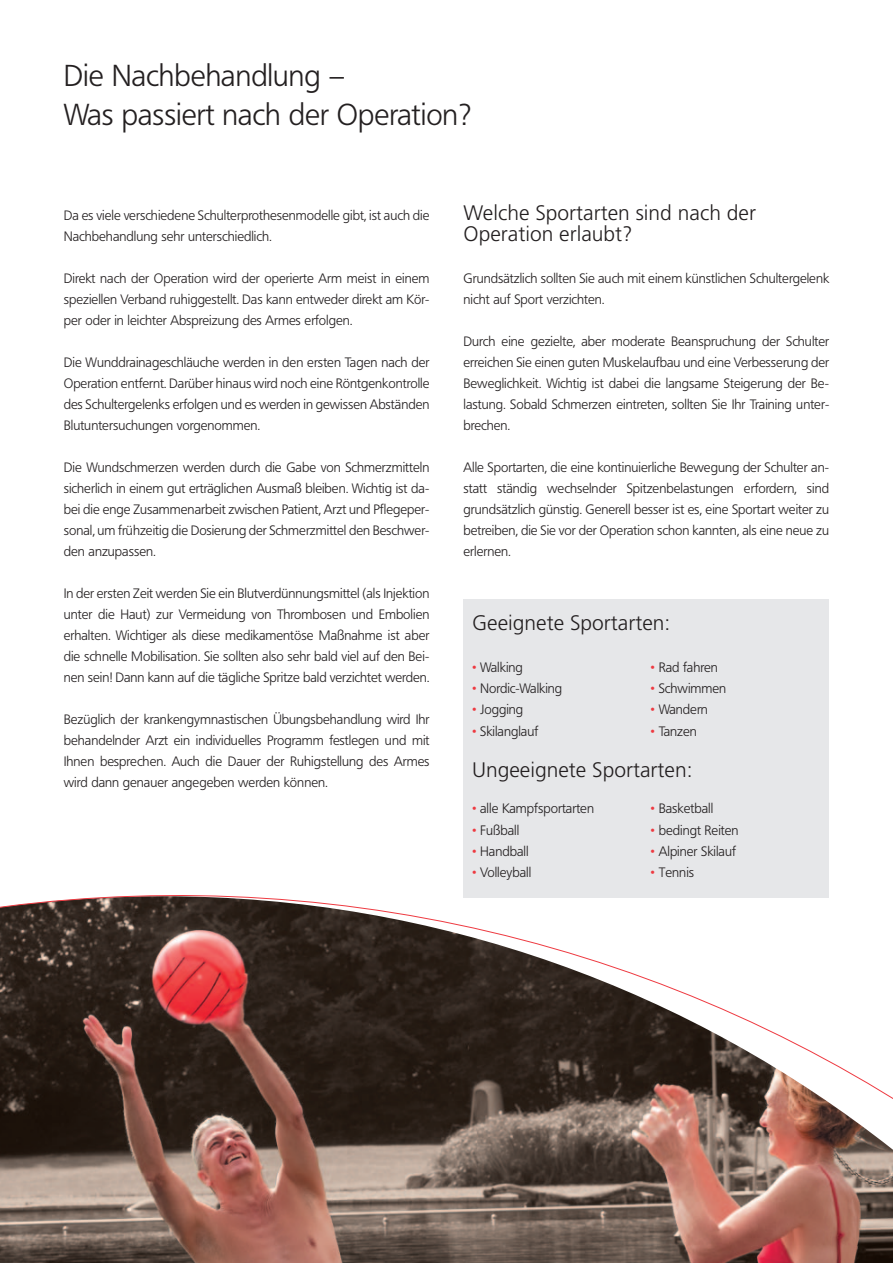
<style>
.page{position:relative;width:893px;height:1263px;background:#fff}
.page>*{position:absolute;margin:0;border:0;box-sizing:border-box;transform-origin:0 0}
.t1{font:300 30px/39px "Frutiger BQ";color:#231f20}
.t2{font:300 21px/21px "Frutiger";color:#231f20}
.t3{font:300 13.5px/21px "Frutiger BQ";color:#231f20;text-align:justify}
.s1{color:#ee3a41}
</style>
<div class="page">
<div style="left:463px;top:600px;width:366px;height:298px;background:#e6e7e9"></div>
<svg style="left:0;top:895px;width:893px;height:368px"></svg>
<h1 class="t1" style="left:64px;top:56px;width:409px">Die Nachbehandlung –<br>Was passiert nach der Operation?</h1>
<p class="t3" style="left:64px;top:205px;width:367px">Da es viele verschiedene Schulterprothesenmodelle gibt, ist auch die<br>Nachbehandlung sehr unterschiedlich.</p>
<p class="t3" style="left:64px;top:268px;width:367px">Direkt nach der Operation wird der operierte Arm meist in einem speziellen Verband ruhiggestellt. Das kann entweder direkt am Kör&shy;per oder in leichter Abspreizung des Armes erfolgen.</p>
<p class="t3" style="left:64px;top:352px;width:367px">Die Wunddrainageschläuche werden in den ersten Tagen nach der Operation entfernt. Darüber hinaus wird noch eine Röntgenkontrolle des Schultergelenks erfolgen und es werden in gewissen Abständen Blutuntersuchungen vorgenommen.</p>
<p class="t3" style="left:64px;top:457px;width:367px">Die Wundschmerzen werden durch die Gabe von Schmerzmitteln sicherlich in einem gut erträglichen Ausmaß bleiben. Wichtig ist da&shy;bei die enge Zusammenarbeit zwischen Patient, Arzt und Pflegeper&shy;sonal, um frühzeitig die Dosierung der Schmerzmittel den Beschwer&shy;den anzupassen.</p>
<p class="t3" style="left:64px;top:583px;width:367px">In der ersten Zeit werden Sie ein Blutverdünnungsmittel (als Injektion unter die Haut) zur Vermeidung von Thrombosen und Embolien erhalten. Wichtiger als diese medikamentöse Maßnahme ist aber die schnelle Mobilisation. Sie sollten also sehr bald viel auf den Bei&shy;nen sein! Dann kann auf die tägliche Spritze bald verzichtet werden.</p>
<p class="t3" style="left:64px;top:709px;width:367px">Bezüglich der krankengymnastischen Übungsbehandlung wird Ihr behandelnder Arzt ein individuelles Programm festlegen und mit Ihnen besprechen. Auch die Dauer der Ruhigstellung des Armes wird dann genauer angegeben werden können.</p>
<h2 class="t2" style="left:463px;top:203px;width:294px">Welche Sportarten sind nach der<br>Operation erlaubt?</h2>
<p class="t3" style="left:463px;top:268px;width:367px">Grundsätzlich sollten Sie auch mit einem künstlichen Schultergelenk nicht auf Sport verzichten.</p>
<p class="t3" style="left:463px;top:331px;width:367px">Durch eine gezielte, aber moderate Beanspruchung der Schulter erreichen Sie einen guten Muskelaufbau und eine Verbesserung der Beweglichkeit. Wichtig ist dabei die langsame Steigerung der Be&shy;lastung. Sobald Schmerzen eintreten, sollten Sie Ihr Training unter&shy;brechen.</p>
<p class="t3" style="left:463px;top:457px;width:367px">Alle Sportarten, die eine kontinuierliche Bewegung der Schulter an&shy;statt ständig wechselnder Spitzenbelastungen erfordern, sind grundsätzlich günstig. Generell besser ist es, eine Sportart weiter zu betreiben, die Sie vor der Operation schon kannten, als eine neue zu erlernen.</p>
<h2 class="t2" style="left:472px;top:613px;width:200px">Geeignete Sportarten:</h2>
<p class="t3" style="left:472px;top:657px;width:52px"><span class="s1">•</span> Walking</p>
<p class="t3" style="left:651px;top:657px;width:69px"><span class="s1">•</span> Rad fahren</p>
<p class="t3" style="left:472px;top:678px;width:92px"><span class="s1">•</span> Nordic-Walking</p>
<p class="t3" style="left:651px;top:678px;width:77px"><span class="s1">•</span> Schwimmen</p>
<p class="t3" style="left:472px;top:699px;width:53px"><span class="s1">•</span> Jogging</p>
<p class="t3" style="left:651px;top:699px;width:59px"><span class="s1">•</span> Wandern</p>
<p class="t3" style="left:472px;top:720px;width:68px"><span class="s1">•</span> Skilanglauf</p>
<p class="t3" style="left:651px;top:720px;width:48px"><span class="s1">•</span> Tanzen</p>
<h2 class="t2" style="left:472px;top:760px;width:222px">Ungeeignete Sportarten:</h2>
<p class="t3" style="left:472px;top:798px;width:124px"><span class="s1">•</span> alle Kampfsportarten</p>
<p class="t3" style="left:651px;top:798px;width:64px"><span class="s1">•</span> Basketball</p>
<p class="t3" style="left:472px;top:819px;width:49px"><span class="s1">•</span> Fußball</p>
<p class="t3" style="left:651px;top:819px;width:90px"><span class="s1">•</span> bedingt Reiten</p>
<p class="t3" style="left:472px;top:840px;width:58px"><span class="s1">•</span> Handball</p>
<p class="t3" style="left:651px;top:840px;width:87px"><span class="s1">•</span> Alpiner Skilauf</p>
<p class="t3" style="left:472px;top:861px;width:61px"><span class="s1">•</span> Volleyball</p>
<p class="t3" style="left:651px;top:861px;width:45px"><span class="s1">•</span> Tennis</p>
</div>
